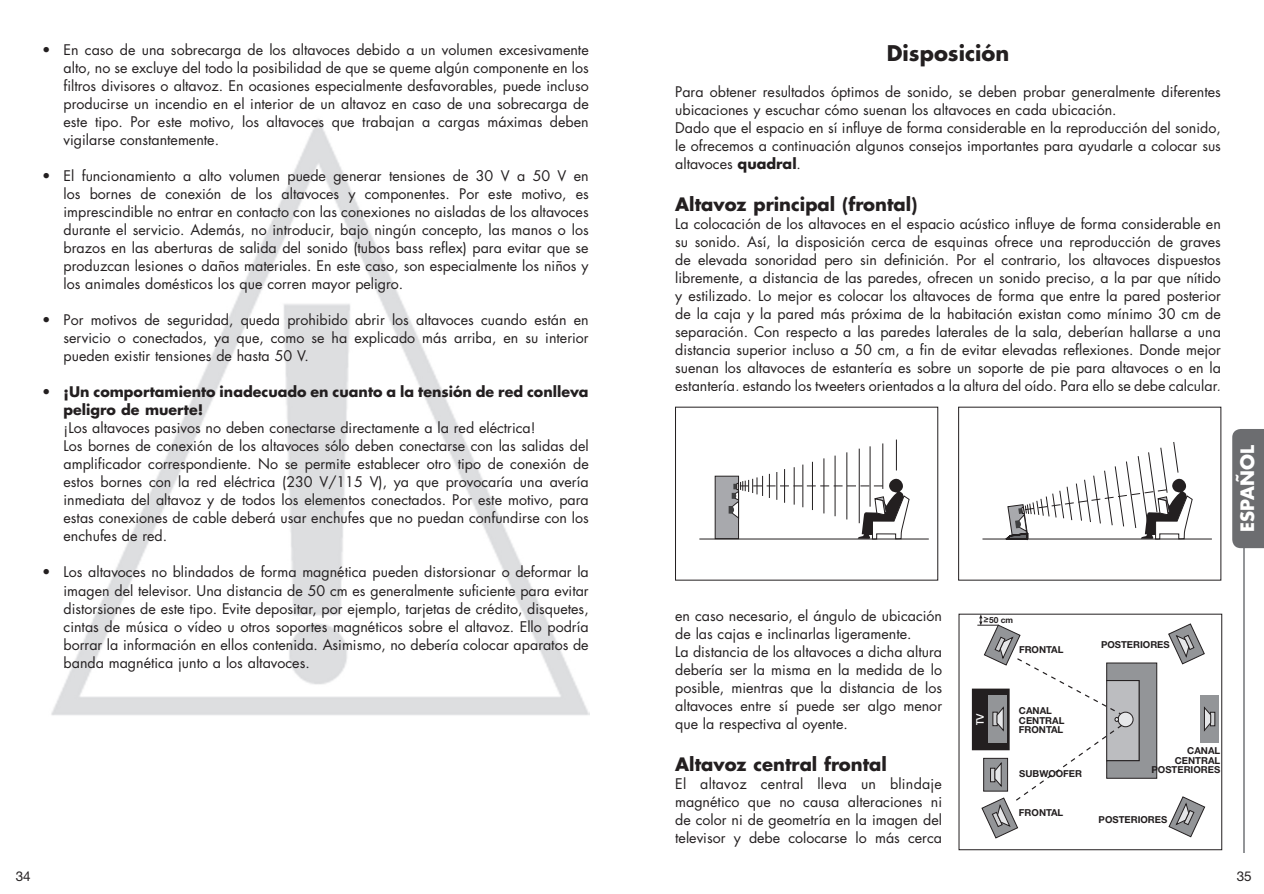
<style>
.page{position:relative;width:1264px;height:894px;background:#fff}
.page>*{position:absolute;margin:0;border:0;box-sizing:border-box;transform-origin:0 0}
.t1{font:700 21px "Futura";color:#231f20}
.t2{font:700 18px "Futura";color:#231f20}
.t3{font:700 18px "Futura";color:#fff}
.t4{font:14.25px/18px "Futura";color:#231f20;text-align:justify}
.t5{font:700 14.25px/18px "Futura";color:#231f20}
.t6{font:13.5px "Helvetica Neue";color:#231f20}
.t7{font:800 10.8px "Rotis Sans Serif";color:#fff}
.t8{font:700 9.6px/9.6px "Helvetica Neue";color:#231f20}
.t9{font:700 8.4px "Helvetica Neue";color:#231f20}
.s1{font-weight:400}
.s2{font-weight:700}
</style>
<div class="page">
<hr style="left:1243px;top:441px;width:1px;height:411px;background:#939598">
<div style="left:1232px;top:429px;width:32px;height:119px;background:#6c6d70"></div>
<div style="left:972px;top:688px;width:37px;height:61px;background:#231f20"></div>
<svg style="left:1168px;top:623px;width:37px;height:41px"></svg>
<svg style="left:1168px;top:796px;width:37px;height:41px"></svg>
<svg style="left:977px;top:614px;width:180px;height:224px"></svg>
<div style="left:1200px;top:695px;width:19px;height:47px;background:#939598"></div>
<div style="left:1210px;top:712px;width:5px;height:13px;background:#d1d2d4"></div>
<div style="left:1210px;top:711px;width:5px;height:14px;border:1px solid #231f20"></div>
<svg style="left:1204px;top:706px;width:7px;height:25px"></svg>
<hr style="left:784px;top:469px;width:1px;height:33px;background:#231f20">
<hr style="left:794px;top:467px;width:1px;height:37px;background:#231f20">
<hr style="left:803px;top:464px;width:1px;height:43px;background:#231f20">
<hr style="left:812px;top:461px;width:1px;height:49px;background:#231f20">
<hr style="left:824px;top:458px;width:1px;height:55px;background:#231f20">
<hr style="left:835px;top:455px;width:1px;height:61px;background:#231f20">
<hr style="left:847px;top:452px;width:1px;height:67px;background:#231f20">
<hr style="left:859px;top:448px;width:1px;height:75px;background:#231f20">
<hr style="left:870px;top:446px;width:1px;height:60px;background:#231f20">
<hr style="left:882px;top:443px;width:1px;height:45px;background:#231f20">
<hr style="left:896px;top:439px;width:1px;height:31px;background:#231f20">
<div style="left:715px;top:476px;width:23px;height:62px;background:#a8a9ad"></div>
<div style="left:715px;top:475px;width:24px;height:63px;border:1px solid #231f20"></div>
<hr style="left:699px;top:538px;width:230px;height:1px;background:#231f20">
<svg style="left:729px;top:472px;width:180px;height:67px"></svg>
<hr style="left:982px;top:538px;width:230px;height:1px;background:#231f20">
<svg style="left:1006px;top:442px;width:187px;height:97px"></svg>
<img style="left:51px;top:119px;width:538px;height:596px">
<p class="t4" style="left:64px;top:40px;width:527px;text-indent:-21px">• En caso de una sobrecarga de los altavoces debido a un volumen excesivamente alto, no se excluye del todo la posibilidad de que se queme algún componente en los filtros divisores o altavoz. En ocasiones especialmente desfavorables, puede incluso producirse un incendio en el interior de un altavoz en caso de una sobrecarga de este tipo. Por este motivo, los altavoces que trabajan a cargas máximas deben vigilarse constantemente.</p>
<p class="t4" style="left:64px;top:166px;width:527px;text-indent:-21px">• El funcionamiento a alto volumen puede generar tensiones de 30 V a 50 V en los bornes de conexión de los altavoces y componentes. Por este motivo, es imprescindible no entrar en contacto con las conexiones no aisladas de los altavoces durante el servicio. Además, no introducir, bajo ningún concepto, las manos o los brazos en las aberturas de salida del sonido (tubos bass reflex) para evitar que se produzcan lesiones o daños materiales. En este caso, son especialmente los niños y los animales domésticos los que corren mayor peligro.</p>
<p class="t4" style="left:64px;top:310px;width:527px;text-indent:-21px">• Por motivos de seguridad, queda prohibido abrir los altavoces cuando están en servicio o conectados, ya que, como se ha explicado más arriba, en su interior pueden existir tensiones de hasta 50 V.</p>
<p class="t5" style="left:64px;top:382px;width:527px;text-indent:-21px"><span class="s1">•</span> ¡Un comportamiento inadecuado en cuanto a la tensión de red conlleva peligro de muerte!</p>
<p class="t4" style="left:64px;top:418px;width:527px;text-align:left">¡Los altavoces pasivos no deben conectarse directamente a la red eléctrica!<br>Los bornes de conexión de los altavoces sólo deben conectarse con las salidas del amplificador correspondiente. No se permite establecer otro tipo de conexión de estos bornes con la red eléctrica (230 V/115 V), ya que provocaría una avería inmediata del altavoz y de todos los elementos conectados. Por este motivo, para estas conexiones de cable deberá usar enchufes que no puedan confundirse con los enchufes de red.</p>
<p class="t4" style="left:64px;top:562px;width:527px;text-indent:-21px">• Los altavoces no blindados de forma magnética pueden distorsionar o deformar la imagen del televisor. Una distancia de 50 cm es generalmente suficiente para evitar distorsiones de este tipo. Evite depositar, por ejemplo, tarjetas de crédito, disquetes, cintas de música o vídeo u otros soportes magnéticos sobre el altavoz. Ello podría borrar la información en ellos contenida. Asimismo, no debería colocar aparatos de banda magnética junto a los altavoces.</p>
<p class="t6" style="left:16px;top:867px;width:17px">34</p>
<h1 class="t1" style="left:887px;top:38px;width:124px">Disposición</h1>
<p class="t4" style="left:675px;top:82px;width:547px;text-align:left">Para obtener resultados óptimos de sonido, se deben probar generalmente diferentes ubicaciones y escuchar cómo suenan los altavoces en cada ubicación.<br>Dado que el espacio en sí influye de forma considerable en la reproducción del sonido, le ofrecemos a continuación algunos consejos importantes para ayudarle a colocar sus altavoces <span class="s2">quadral</span>.</p>
<p class="t2" style="left:675px;top:191px;width:244px">Altavoz principal (frontal)</p>
<p class="t4" style="left:675px;top:214px;width:547px">La colocación de los altavoces en el espacio acústico influye de forma considerable en su sonido. Así, la disposición cerca de esquinas ofrece una reproducción de graves de elevada sonoridad pero sin definición. Por el contrario, los altavoces dispuestos libremente, a distancia de las paredes, ofrecen un sonido preciso, a la par que nítido y estilizado. Lo mejor es colocar los altavoces de forma que entre la pared posterior de la caja y la pared más próxima de la habitación existan como mínimo 30 cm de separación. Con respecto a las paredes laterales de la sala, deberían hallarse a una distancia superior incluso a 50 cm, a fin de evitar elevadas reflexiones. Donde mejor suenan los altavoces de estantería es sobre un soporte de pie para altavoces o en la estantería, estando los tweeters orientados a la altura del oído. Para ello se debe calcular,</p>
<p class="t3" style="left:1235px;top:531px;width:88px;rotate:-90deg">ESPAÑOL</p>
<p class="t4" style="left:675px;top:606px;width:268px;text-align:left">en caso necesario, el ángulo de ubicación de las cajas e inclinarlas ligeramente.<br>La distancia de los altavoces a dicha altura debería ser la misma en la medida de lo posible, mientras que la distancia de los altavoces entre sí puede ser algo menor que la respectiva al oyente.</p>
<p class="t2" style="left:675px;top:751px;width:213px">Altavoz central frontal</p>
<p class="t4" style="left:675px;top:774px;width:268px">El altavoz central lleva un blindaje magnético que no causa alteraciones ni de color ni de geometría en la imagen del televisor y debe colocarse lo más cerca</p>
<p class="t9" style="left:984px;top:614px;width:31px">&gt;–50 cm</p>
<p class="t8" style="left:1019px;top:643px;width:46px">FRONTAL</p>
<p class="t8" style="left:1101px;top:639px;width:70px">POSTERIORES</p>
<p class="t7" style="left:973px;top:724px;width:13px;rotate:-90deg">TV</p>
<p class="t8" style="left:1019px;top:705px;width:47px">CANAL<br>CENTRAL<br>FRONTAL</p>
<p class="t8" style="left:1019px;top:768px;width:64px">SUBWOOFER</p>
<p class="t8" style="left:1019px;top:806px;width:46px">FRONTAL</p>
<p class="t8" style="left:1151px;top:745px;width:70px;text-align:right">CANAL<br>CENTRAL<br>POSTERIORES</p>
<p class="t8" style="left:1099px;top:814px;width:70px">POSTERIORES</p>
<p class="t6" style="left:1237px;top:867px;width:17px">35</p>
</div>
